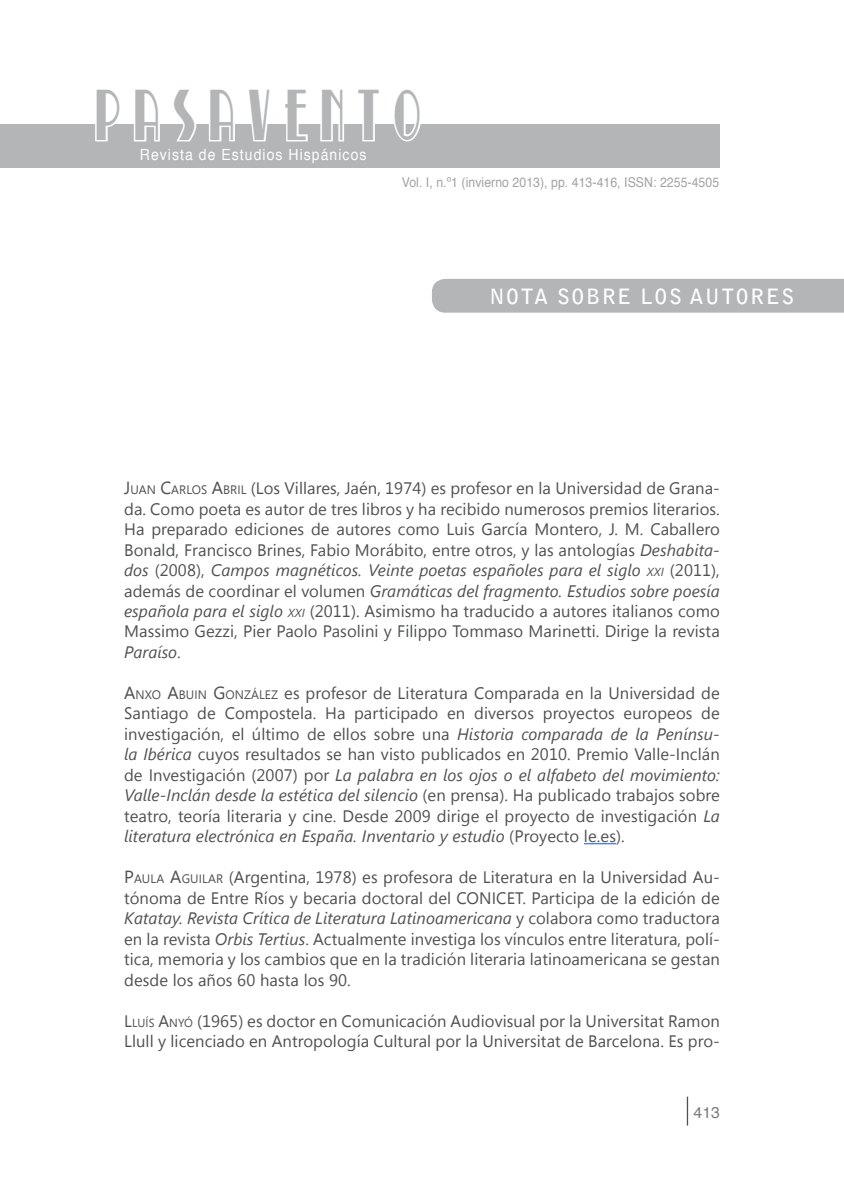
<style>
.page{position:relative;width:844px;height:1191px;background:#fff}
.page>*{position:absolute;margin:0;border:0;box-sizing:border-box;transform-origin:0 0}
.t1{font:73.5px "Broadmoor";letter-spacing:.25em;color:#b3b5b6;scale:.63 1}
.t2{font:700 21px "Bell Gothic Std";letter-spacing:.075em;color:#fff}
.t3{font:16.62px/20.5px "Segoe UI";letter-spacing:.005em;color:#505153;text-align:justify}
.t4{font:15.75px "Helvetica";color:#7b7c7e}
.t5{font:15.4px "Helvetica";letter-spacing:.075em;color:#fff;scale:.91 1}
.t6{font:13.47px "Helvetica";letter-spacing:.005em;color:#a2a3a5;scale:.91 1}
.s1{font-size:17.5px}
.s2{font-size:12.25px}
.s3{font-style:italic}
.s4{font-style:italic;font-size:11.72px}
.s5{font-style:inherit}
.s6{font-size:11.72px}
</style>
<div class="page">
<div style="left:0;top:124px;width:719px;height:43px;background:#b3b5b6"></div>
<svg style="left:95px;top:124px;width:20px;height:18px"></svg>
<svg style="left:133px;top:124px;width:27px;height:18px"></svg>
<svg style="left:176px;top:124px;width:21px;height:18px"></svg>
<svg style="left:209px;top:124px;width:26px;height:18px"></svg>
<svg style="left:251px;top:124px;width:17px;height:18px"></svg>
<svg style="left:286px;top:124px;width:22px;height:18px"></svg>
<svg style="left:320px;top:124px;width:24px;height:18px"></svg>
<svg style="left:362px;top:124px;width:13px;height:18px"></svg>
<svg style="left:394px;top:124px;width:27px;height:18px"></svg>
<hr style="left:686px;top:1096px;width:2px;height:29px;background:#505153">
<hr style="left:584px;top:843px;width:32px;height:1px;background:#15c">
<div style="left:432px;top:279px;width:411px;height:34px;background:#b3b5b6"></div>
<h1 class="t1" style="left:97px;top:75px;width:521px">PASAVENTO</h1>
<p class="t5" style="left:140px;top:143px;width:250px">Revista de Estudios Hispánicos</p>
<p class="t6" style="left:401px;top:172px;width:350px">Vol. I, n.º1 (invierno 2013), pp. 413-416, ISSN: 2255-4505</p>
<p class="t2" style="left:489px;top:283px;width:306px">NOTA SOBRE LOS AUTORES</p>
<p class="t3" style="left:124px;top:477px;width:597px"><span class="s1">J</span><span class="s2">UAN</span> <span class="s1">C</span><span class="s2">ARLOS</span> <span class="s1">A</span><span class="s2">BRIL</span> (Los Villares, Jaén, 1974) es profesor en la Universidad de Grana&shy;da. Como poeta es autor de tres libros y ha recibido numerosos premios literarios.<br>Ha preparado ediciones de autores como Luis García Montero, J. M. Caballero Bonald, Francisco Brines, Fabio Morábito, entre otros, y las antologías <span class="s3">Deshabita&shy;dos</span> (2008), <span class="s3">Campos magnéticos. Veinte poetas españoles para el siglo</span> <span class="s4">XXI</span> (2011), además de coordinar el volumen <span class="s3">Gramáticas del fragmento. Estudios sobre poesía española para el siglo</span> <span class="s4">XXI</span> (2011). Asimismo ha traducido a autores italianos como Massimo Gezzi, Pier Paolo Pasolini y Filippo Tommaso Marinetti. Dirige la revista <span class="s3">Paraíso</span>.</p>
<p class="t3" style="left:124px;top:682px;width:597px"><span class="s1">A</span><span class="s2">NXO</span> <span class="s1">A</span><span class="s2">BUIN</span> <span class="s1">G</span><span class="s2">ONZÁLEZ</span> es profesor de Literatura Comparada en la Universidad de Santiago de Compostela. Ha participado en diversos proyectos europeos de investigación, el último de ellos sobre una <span class="s3">Historia comparada de la Penínsu&shy;la Ibérica</span> cuyos resultados se han visto publicados en 2010. Premio Valle-Inclán de Investigación (2007) por <span class="s3">La palabra en los ojos o el alfabeto del movimiento:<br>Valle-Inclán desde la estética del silencio</span> (en prensa). Ha publicado trabajos sobre teatro, teoría literaria y cine. Desde 2009 dirige el proyecto de investigación <span class="s3">La literatura electrónica en España. Inventario y estudio</span> (Proyecto le.es).</p>
<p class="t3" style="left:124px;top:866px;width:597px"><span class="s1">P</span><span class="s2">AULA</span> <span class="s1">A</span><span class="s2">GUILAR</span> (Argentina, 1978) es profesora de Literatura en la Universidad Au&shy;tónoma de Entre Ríos y becaria doctoral del CONICET. Participa de la edición de <span class="s3">Katatay. Revista Crítica de Literatura Latinoamericana</span> y colabora como traductora en la revista <span class="s3">Orbis Tertius</span>. Actualmente investiga los vínculos entre literatura, polí&shy;tica, memoria y los cambios que en la tradición literaria latinoamericana se gestan desde los años 60 hasta los 90.</p>
<p class="t3" style="left:124px;top:1010px;width:597px"><span class="s5">L</span><span class="s6">LUÍS</span> <span class="s5">A</span><span class="s6">NYÓ</span> (1965) es doctor en Comunicación Audiovisual por la Universitat Ramon<br>Llull y licenciado en Antropología Cultural por la Universitat de Barcelona. Es pro-</p>
<p class="t4" style="left:693px;top:1100px;width:28px">413</p>
</div>
